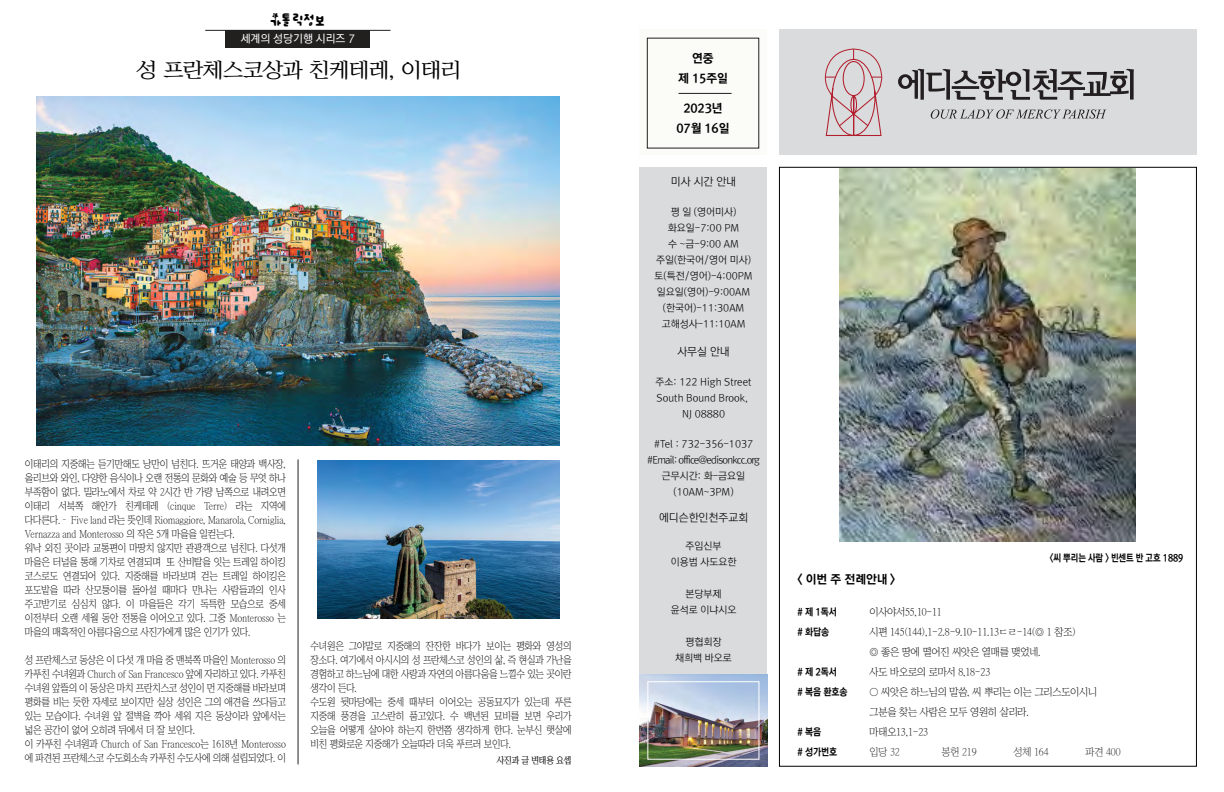
<style>
.page{position:relative;width:1224px;height:792px;background:#fff}
.page>*{position:absolute;margin:0;border:0;box-sizing:border-box;transform-origin:0 0}
.t1{font:19.9px "Rix S Mj B";color:#000}
.t2{font:14px "Rix Sweet Choco B";color:#000}
.t3{font:12px/20px "Rix M Go EB";letter-spacing:-.01em;color:#000;text-align:center}
.t4{font:11px "Rix M Go L";color:#000}
.t5{font:11px "Rix M Go M";color:#fff}
.t6{font:10px/14px "Rix S Mj L";letter-spacing:-.01em;color:#000;scale:.84 1}
.t7{font:10px/16px "Rix M Go L";color:#000;text-align:center}
.t8{font:10px/20px "Rix S Mj L";letter-spacing:-.01em;color:#000;scale:.9 1}
.t9{font:10px/16px "Rix M Go L";letter-spacing:-.07em;color:#000;text-align:center}
.t10{font:10px "Rix M Go EB";letter-spacing:-.01em;color:#000;scale:.9 1}
.t11{font:10px "Rix S Mj L";letter-spacing:-.01em;color:#231f20;scale:.9 1}
.t12{font:10px "Rix M Go EB";letter-spacing:-.01em;color:#000;scale:.85 1}
.t13{font:9px "Rix S Mj B";letter-spacing:-.01em;color:#000;scale:.84 1}
.s1{font-family:"Adobe Myungjo Std";font-weight:500}
</style>
<div class="page">
<div style="left:640px;top:29px;width:127px;height:126px;background:#f9f9f2"></div>
<div style="left:779px;top:30px;width:417px;height:125px;background:#dadbdc"></div>
<svg style="left:824px;top:49px;width:59px;height:87px"></svg>
<div style="left:639px;top:167px;width:128px;height:599px;background:#dadbdc"></div>
<img style="left:639px;top:675px;width:128px;height:91px">
<div style="left:648px;top:682px;width:111px;height:77px;border:1px solid #fff"></div>
<svg style="left:898px;top:69px;width:236px;height:31px"></svg>
<svg style="left:931px;top:109px;width:176px;height:10px"></svg>
<hr style="left:679px;top:93px;width:53px;height:1px;background:#231f20">
<img style="left:840px;top:169px;width:296px;height:373px">
<hr style="left:205px;top:30px;width:185px;height:1px;background:#221f1f">
<hr style="left:298px;top:459px;width:1px;height:305px;background:#221f1f">
<div style="left:225px;top:30px;width:144px;height:18px;background:#221f1f"></div>
<img style="left:36px;top:96px;width:524px;height:350px">
<img style="left:317px;top:460px;width:242px;height:158px">
<h2 class="t2" style="left:270px;top:12px;width:57px">가톨릭정보</h2>
<p class="t5" style="left:241px;top:33px;width:116px">세계의 성당기행 시리즈 7</p>
<h1 class="t1" style="left:137px;top:60px;width:325px">성 프란체스코상과 친케테레, 이태리</h1>
<p class="t6" style="left:25px;top:457px;width:312px">이태리의 지중해는 듣기만해도 낭만이 넘친다. 뜨거운 태양과 백사장, 올리브와 와인, 다양한 음식이나 오랜 전통의 문화와 예술 등 무엇 하나 부족함이 없다. 밀라노에서 차로 약 2시간 반 가량 남쪽으로 내려오면 이태리 서북쪽 해안가 친케테레 (cinque Terre) 라는 지역에 다다른다.<span class="s1">–</span> Five land 라는 뜻인데 Riomaggiore, Manarola, Corniglia, Vernazza and Monterosso 의 작은 5개 마을을 일컫는다.<br>워낙 외진 곳이라 교통편이 마땅치 않지만 관광객으로 넘친다. 다섯개 마을은 터널을 통해 기차로 연결되며 또 산비탈을 잇는 트레일 하이킹 코스로도 연결되어 있다. 지중해를 바라보며 걷는 트레일 하이킹은 포도밭을 따라 산모퉁이를 돌아설 때마다 만나는 사람들과의 인사 주고받기로 심심치 않다. 이 마을들은 각기 독특한 모습으로 중세 이전부터 오랜 세월 동안 전통을 이어오고 있다. 그중 Monterosso 는 마을의 매혹적인 아름다움으로 사진가에게 많은 인기가 있다.</p>
<p class="t6" style="left:25px;top:653px;width:312px">성 프란체스코 동상은 이 다섯 개 마을 중 맨북쪽 마을인 Monterosso 의 카푸친 수녀원과 Church of San Francesco 앞에 자리하고 있다. 카푸친 수녀원 앞뜰의 이 동상은 마치 프란치스코 성인이 먼 지중해를 바라보며 평화를 비는 듯한 자세로 보이지만 실상 성인은 그의 애견을 쓰다듬고 있는 모습이다. 수녀원 앞 절벽을 깍아 세워 지은 동상이라 앞에서는 넓은 공간이 없어 오히려 뒤에서 더 잘 보인다.<br>이 카푸친 수녀원과 Church of San Francesco는 1618년 Monterosso 에 파견된 프란체스코 수도회소속 카푸친 수도사에 의해 설립되었다. 이</p>
<p class="t6" style="left:311px;top:639px;width:312px">수녀원은 그야말로 지중해의 잔잔한 바다가 보이는 평화와 영성의 장소다. 여기에서 아시시의 성 프란체스코 성인의 삶, 즉 현실과 가난을 경험하고 하느님에 대한 사랑과 자연의 아름다움을 느낄수 있는 곳이란 생각이 든다.<br>수도원 뒷마당에는 중세 때부터 이어오는 공동묘지가 있는데 푸른 지중해 풍경을 고스란히 품고있다. 수 백년된 묘비를 보면 우리가 오늘을 어떻게 살아야 하는지 한번쯤 생각하게 한다. 눈부신 햇살에 비친 평화로운 지중해가 오늘따라 더욱 푸르러 보인다.</p>
<p class="t13" style="left:497px;top:755px;width:90px">사진과 글 변태용 요셉</p>
<p class="t3" style="left:678px;top:48px;width:51px">연중<br>제 15주일</p>
<p class="t3" style="left:676px;top:99px;width:55px">2023년<br>07월 16일</p>
<p class="t4" style="left:671px;top:176px;width:67px">미사 시간 안내</p>
<p class="t7" style="left:655px;top:205px;width:100px">평 일 (영어미사) 화요일-7:00 PM<br>수 ~금-9:00 AM 주일(한국어/영어 미사) 토(특전/영어)-4:00PM 일요일(영어)-9:00AM (한국어)-11:30AM 고해성사-11:10AM</p>
<p class="t4" style="left:677px;top:346px;width:54px">사무실 안내</p>
<p class="t7" style="left:656px;top:375px;width:97px">주소: 122 High Street<br>South Bound Brook,<br>NJ 08880</p>
<p class="t9" style="left:647px;top:437px;width:114px">#Tel : 732-356-1037 #Email: office@edisonkcc.org 근무시간: 화-금요일 (10AM~3PM)</p>
<p class="t4" style="left:659px;top:512px;width:91px">에디슨한인천주교회</p>
<p class="t7" style="left:671px;top:539px;width:67px">주임신부<br>이용범 사도요한</p>
<p class="t7" style="left:671px;top:587px;width:67px">본당부제<br>윤석로 이냐시오</p>
<p class="t7" style="left:675px;top:635px;width:58px">평협회장 채희백 바오로</p>
<p class="t12" style="left:1050px;top:553px;width:158px">&lt;씨 뿌리는 사람 &gt; 빈센트 반 고흐 1889</p>
<p class="t3" style="left:798px;top:570px;width:99px">&lt; 이번 주 전례안내 &gt;</p>
<p class="t10" style="left:798px;top:606px;width:45px"># 제 1독서</p>
<p class="t8" style="left:870px;top:602px;width:82px">이사야서55,10-11</p>
<p class="t10" style="left:798px;top:626px;width:37px"># 화답송</p>
<p class="t8" style="left:870px;top:622px;width:231px">시편 145(144),1-2.8-9.10-11.13ㄷㄹ-14(◎ 1 참조) ◎ 좋은 땅에 떨어진 씨앗은 열매를 맺었네.</p>
<p class="t10" style="left:798px;top:666px;width:45px"># 제 2독서</p>
<p class="t8" style="left:870px;top:662px;width:136px">사도 바오로의 로마서 8,18-23</p>
<p class="t10" style="left:798px;top:686px;width:57px"># 복음 환호송</p>
<p class="t8" style="left:870px;top:682px;width:254px">○ 씨앗은 하느님의 말씀, 씨 뿌리는 이는 그리스도이시니 그분을 찾는 사람은 모두 영원히 살리라.</p>
<p class="t10" style="left:798px;top:726px;width:28px"># 복음</p>
<p class="t8" style="left:870px;top:722px;width:67px">마태오13,1-23</p>
<p class="t10" style="left:798px;top:746px;width:46px"># 성가번호</p>
<p class="t11" style="left:870px;top:746px;width:35px">입당 32</p>
<p class="t11" style="left:942px;top:746px;width:40px">봉헌 219</p>
<p class="t11" style="left:1014px;top:746px;width:40px">성체 164</p>
<p class="t11" style="left:1086px;top:746px;width:40px">파견 400</p>
</div>
